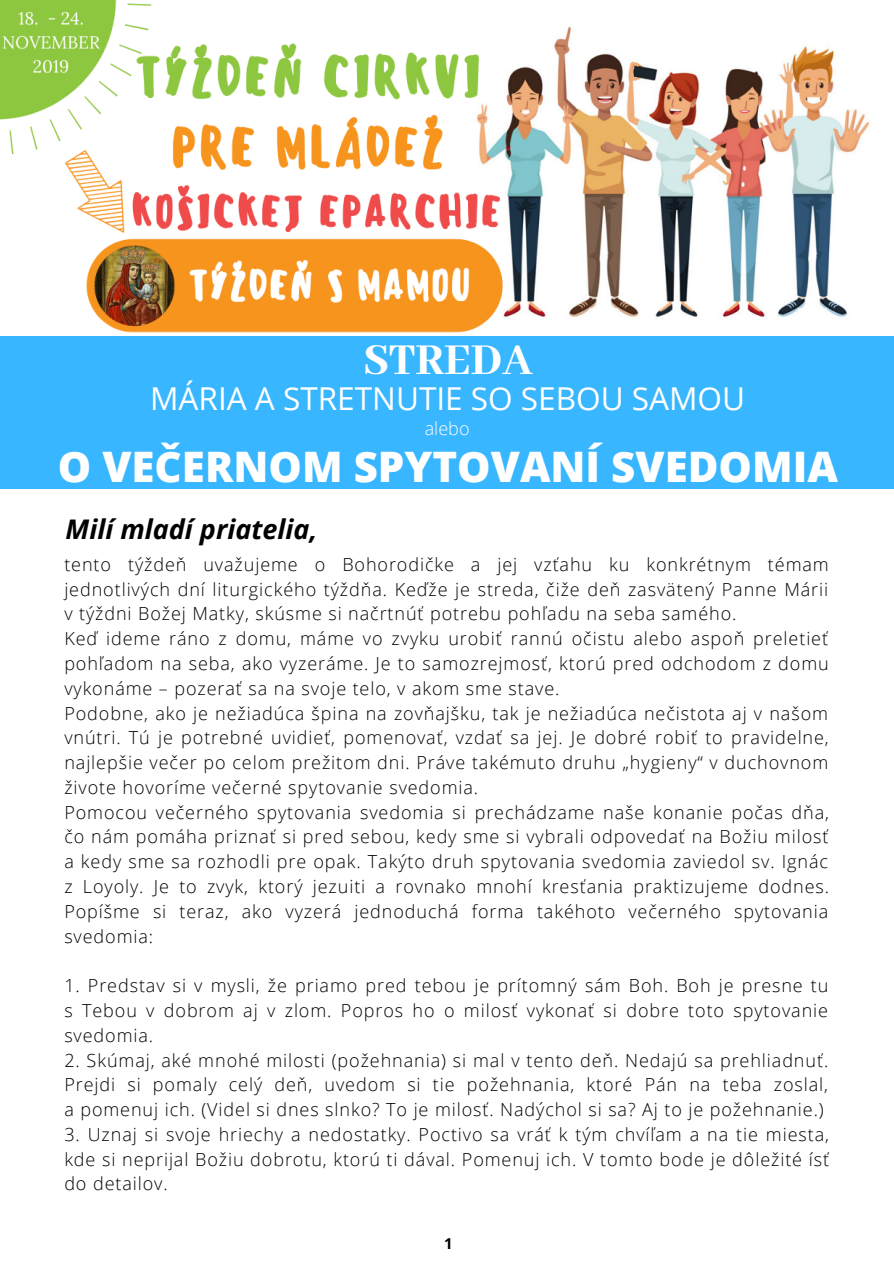
<style>
.page{position:relative;width:894px;height:1264px;background:#fff}
.page>*{position:absolute;margin:0;border:0;box-sizing:border-box;transform-origin:0 0}
.t1{font:800 48px "Abhaya Libre";color:#fff}
.t2{font:800 42px "Open Sans";color:#fff}
.t3{font:31.5px "Open Sans";color:#fff}
.t4{font:italic 700 27px "Open Sans";color:#000}
.t5{font:300 18px/24.8px "Open Sans";letter-spacing:.05em;color:#000;text-align:justify}
.t6{font:300 18px "Open Sans";color:#fff}
.t7{font:700 15px "Open Sans";color:#000}
</style>
<div class="page">
<img style="left:0;top:0;width:870px;height:333px">
<div style="left:0;top:336px;width:893px;height:153px;background:#38b6ff"></div>
<h1 class="t1" style="left:363px;top:334px;width:171px">STREDA</h1>
<h3 class="t3" style="left:150px;top:377px;width:596px">MÁRIA A STRETNUTIE SO SEBOU SAMOU</h3>
<p class="t6" style="left:424px;top:415px;width:46px">alebo</p>
<h2 class="t2" style="left:58px;top:437px;width:781px">O VEČERNOM SPYTOVANÍ SVEDOMIA</h2>
<h3 class="t4" style="left:66px;top:510px;width:253px">Milí mladí priatelia,</h3>
<p class="t5" style="left:64px;top:551px;width:766px;text-align:left">tento týždeň uvažujeme o Bohorodičke a jej vzťahu ku konkrétnym témam jednotlivých dní liturgického týždňa. Keďže je streda, čiže deň zasvätený Panne Márii v týždni Božej Matky, skúsme si načrtnúť potrebu pohľadu na seba samého.<br>Keď ideme ráno z domu, máme vo zvyku urobiť rannú očistu alebo aspoň preletieť pohľadom na seba, ako vyzeráme. Je to samozrejmosť, ktorú pred odchodom z domu vykonáme – pozerať sa na svoje telo, v akom sme stave.<br>Podobne, ako je nežiadúca špina na zovňajšku, tak je nežiadúca nečistota aj v našom vnútri. Tú je potrebné uvidieť, pomenovať, vzdať sa jej. Je dobré robiť to pravidelne, najlepšie večer po celom prežitom dni. Práve takémuto druhu „hygieny“ v duchovnom živote hovoríme večerné spytovanie svedomia.<br>Pomocou večerného spytovania svedomia si prechádzame naše konanie počas dňa, čo nám pomáha priznať si pred sebou, kedy sme si vybrali odpovedať na Božiu milosť a kedy sme sa rozhodli pre opak. Takýto druh spytovania svedomia zaviedol sv. Ignác z Loyoly. Je to zvyk, ktorý jezuiti a rovnako mnohí kresťania praktizujeme dodnes.<br>Popíšme si teraz, ako vyzerá jednoduchá forma takéhoto večerného spytovania svedomia:</p>
<p class="t5" style="left:64px;top:972px;width:765px">1. Predstav si v mysli, že priamo pred tebou je prítomný sám Boh. Boh je presne tu s Tebou v dobrom aj v zlom. Popros ho o milosť vykonať si dobre toto spytovanie svedomia.</p>
<p class="t5" style="left:64px;top:1047px;width:765px">2. Skúmaj, aké mnohé milosti (požehnania) si mal v tento deň. Nedajú sa prehliadnuť.<br>Prejdi si pomaly celý deň, uvedom si tie požehnania, ktoré Pán na teba zoslal, a pomenuj ich. (Videl si dnes slnko? To je milosť. Nadýchol si sa? Aj to je požehnanie.)</p>
<p class="t5" style="left:64px;top:1121px;width:766px">3. Uznaj si svoje hriechy a nedostatky. Poctivo sa vráť k tým chvíľam a na tie miesta, kde si neprijal Božiu dobrotu, ktorú ti dával. Pomenuj ich. V tomto bode je dôležité ísť do detailov.</p>
<p class="t7" style="left:444px;top:1232px;width:10px">1</p>
</div>
